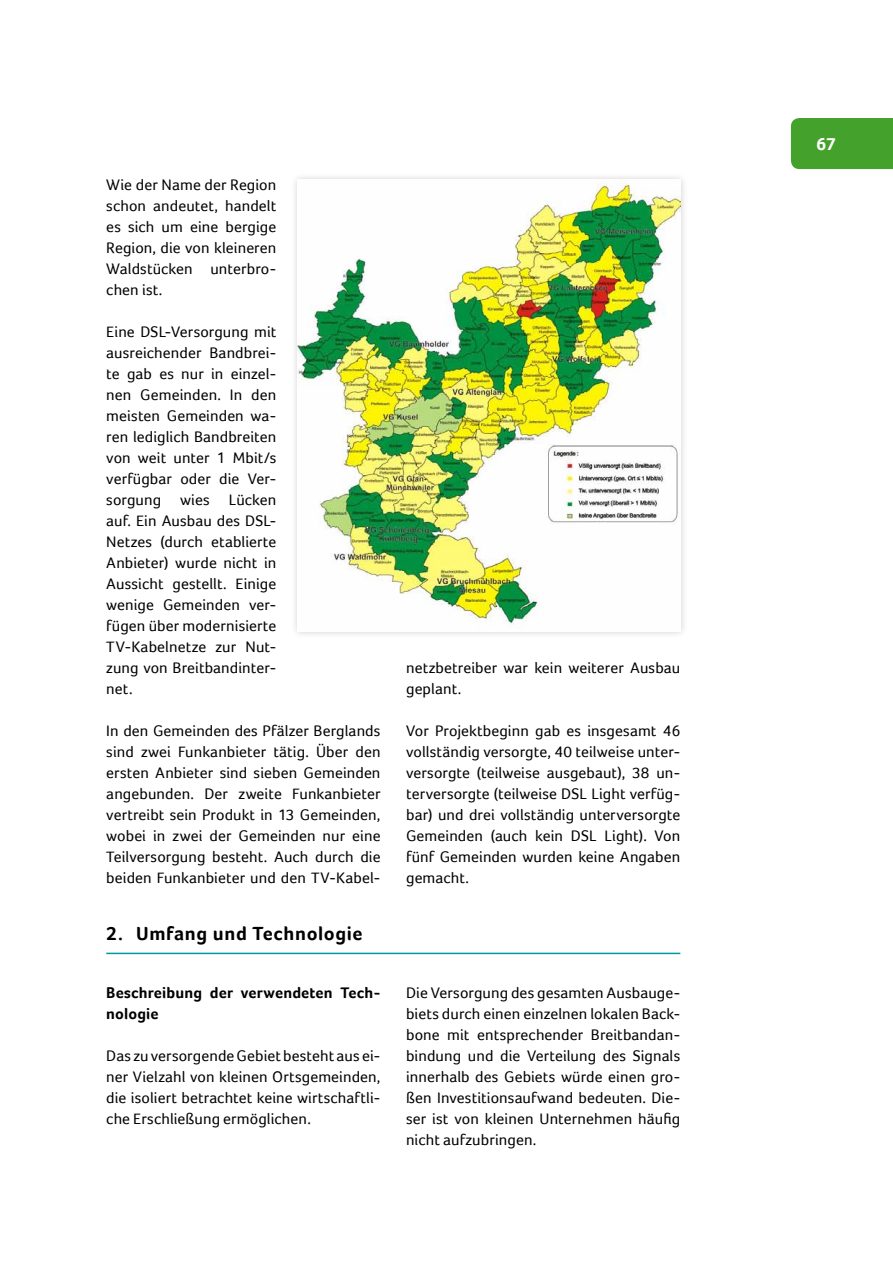
<style>
.page{position:relative;width:893px;height:1263px;background:#fff}
.page>*{position:absolute;margin:0;border:0;box-sizing:border-box;transform-origin:0 0}
.t1{font:700 19.5px "Foco";letter-spacing:.03em;color:#000}
.t2{font:700 18px "Foco";color:#fff}
.t3{font:15.75px/21px "Foco";letter-spacing:.005em;color:#000;text-align:justify}
.t4{font:700 15.75px/21px "Foco";letter-spacing:.015em;color:#000}
</style>
<div class="page">
<div style="left:791px;top:118px;width:102px;height:51px;background:#44a12b"></div>
<hr style="left:106px;top:953px;width:574px;height:1px;background:#0098a1">
<div style="left:290px;top:172px;width:398px;height:467px;background:#000;opacity:.2"></div>
<img style="left:298px;top:180px;width:382px;height:451px">
<p class="t3" style="left:106px;top:174px;width:172px">Wie der Name der Region schon andeutet, handelt es sich um eine bergige Region, die von kleineren Waldstücken unterbro&shy;chen ist.</p>
<p class="t3" style="left:106px;top:321px;width:172px">Eine DSL-Versorgung mit ausreichender Bandbrei&shy;te gab es nur in einzel&shy;nen Gemeinden. In den meisten Gemeinden wa&shy;ren lediglich Bandbreiten von weit unter 1 Mbit/s verfügbar oder die Ver&shy;sorgung wies Lücken auf. Ein Ausbau des DSL-Netzes (durch etablierte Anbieter) wurde nicht in Aussicht gestellt. Einige wenige Gemeinden ver&shy;fügen über modernisierte TV-Kabelnetze zur Nut&shy;zung von Breitbandinter&shy;net.</p>
<p class="t3" style="left:106px;top:720px;width:276px">In den Gemeinden des Pfälzer Berglands sind zwei Funkanbieter tätig. Über den ersten Anbieter sind sieben Gemeinden angebunden. Der zweite Funkanbieter vertreibt sein Produkt in 13 Gemeinden, wobei in zwei der Gemeinden nur eine Teilversorgung besteht. Auch durch die beiden Funkanbieter und den TV-Kabel-</p>
<p class="t1" style="left:106px;top:922px;width:258px">2. Umfang und Technologie</p>
<p class="t4" style="left:106px;top:982px;width:276px">Beschreibung der verwendeten Tech&shy;nologie</p>
<p class="t3" style="left:106px;top:1045px;width:276px">Das zu versorgende Gebiet besteht aus ei&shy;ner Vielzahl von kleinen Ortsgemeinden, die isoliert betrachtet keine wirtschaftli&shy;che Erschließung ermöglichen.</p>
<p class="t3" style="left:406px;top:657px;width:276px">netzbetreiber war kein weiterer Ausbau geplant.</p>
<p class="t3" style="left:406px;top:720px;width:276px">Vor Projektbeginn gab es insgesamt 46 vollständig versorgte, 40 teilweise unter&shy;versorgte (teilweise ausgebaut), 38 un&shy;terversorgte (teilweise DSL Light verfüg&shy;bar) und drei vollständig unterversorgte Gemeinden (auch kein DSL Light). Von fünf Gemeinden wurden keine Angaben gemacht.</p>
<p class="t3" style="left:406px;top:982px;width:276px">Die Versorgung des gesamten Ausbauge&shy;biets durch einen einzelnen lokalen Back&shy;bone mit entsprechender Breitbandan&shy;bindung und die Verteilung des Signals innerhalb des Gebiets würde einen gro&shy;ßen Investitionsaufwand bedeuten. Die&shy;ser ist von kleinen Unternehmen häufig nicht aufzubringen.</p>
<p class="t2" style="left:816px;top:133px;width:21px">67</p>
</div>
